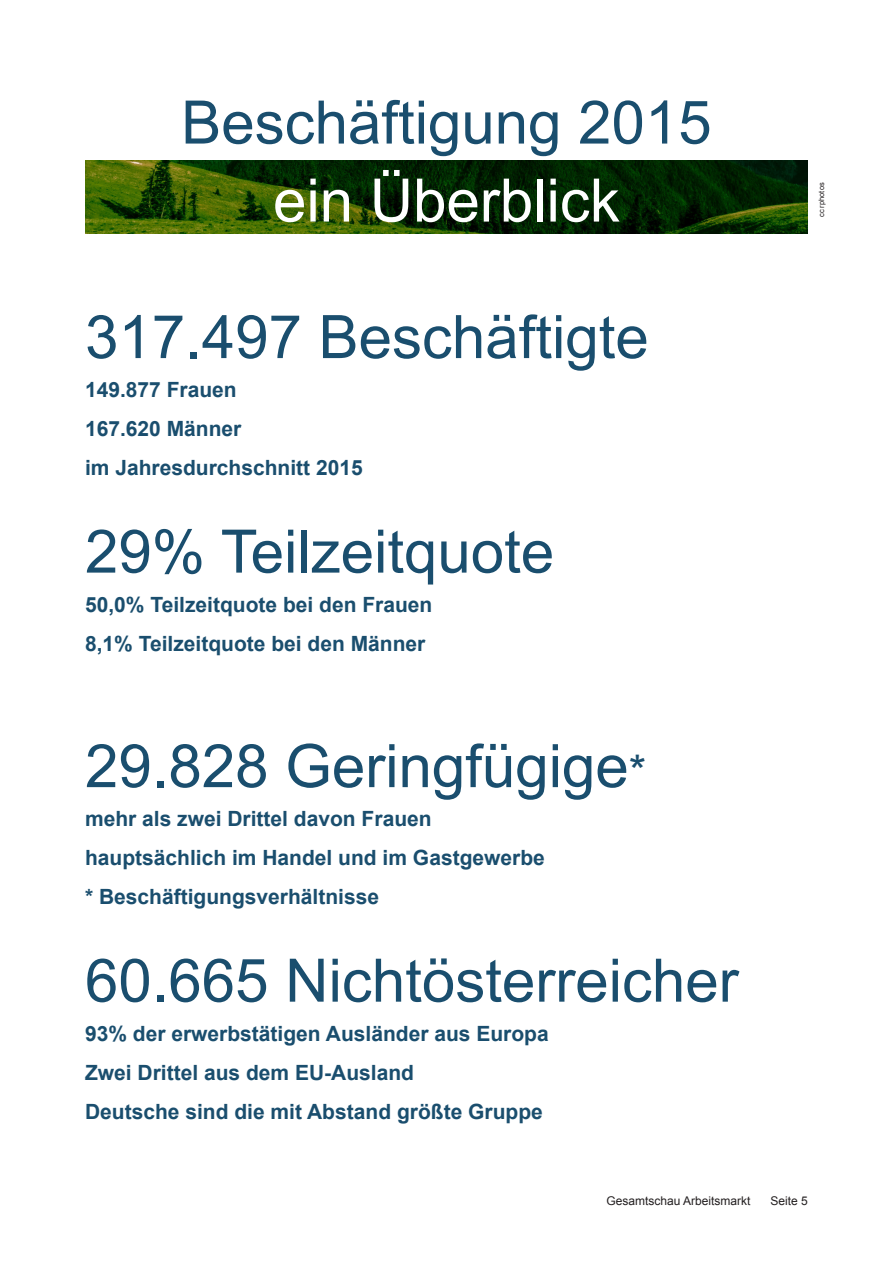
<style>
.page{position:relative;width:893px;height:1263px;background:#fff}
.page>*{position:absolute;margin:0;border:0;box-sizing:border-box;transform-origin:0 0}
.t1{font:60px "Arial";color:#1a4e6e}
.t2{font:60px "Arial";color:#fff}
.t3{font:700 21px "Arial";color:#1a4e6e}
.t4{font:12px "Arial";color:#231f20}
.Bildquellen{font:7.5px "Arial";color:#231f20}
.s1{font-size:45px}
</style>
<div class="page">
<img style="left:85px;top:160px;width:723px;height:74px">
<p class="t1" style="left:181px;top:83px;width:532px">Beschäftigung 2015</p>
<p class="t2" style="left:273px;top:161px;width:348px">ein Überblick</p>
<p class="Bildquellen" style="left:816px;top:217px;width:36px;rotate:-90deg">cc rphotos</p>
<p class="t1" style="left:85px;top:298px;width:565px">317.497 Beschäftigte</p>
<p class="t3" style="left:85px;top:376px;width:153px">149.877 Frauen</p>
<p class="t3" style="left:85px;top:415px;width:158px">167.620 Männer</p>
<p class="t3" style="left:85px;top:454px;width:279px">im Jahresdurchschnitt 2015</p>
<p class="t1" style="left:85px;top:512px;width:471px">29% Teilzeitquote</p>
<p class="t3" style="left:85px;top:590px;width:349px">50,0% Teilzeitquote bei den Frauen</p>
<p class="t3" style="left:85px;top:629px;width:342px">8,1% Teilzeitquote bei den Männer</p>
<p class="t1" style="left:85px;top:727px;width:563px">29.828 Geringfügige<span class="s1">*</span></p>
<p class="t3" style="left:85px;top:805px;width:348px">mehr als zwei Drittel davon Frauen</p>
<p class="t3" style="left:85px;top:844px;width:461px">hauptsächlich im Handel und im Gastgewerbe</p>
<p class="t3" style="left:85px;top:883px;width:296px">* Beschäftigungsverhältnisse</p>
<p class="t1" style="left:85px;top:941px;width:655px">60.665 Nichtösterreicher</p>
<p class="t3" style="left:85px;top:1019px;width:465px">93% der erwerbstätigen Ausländer aus Europa</p>
<p class="t3" style="left:85px;top:1058px;width:331px">Zwei Drittel aus dem EU-Ausland</p>
<p class="t3" style="left:85px;top:1097px;width:459px">Deutsche sind die mit Abstand größte Gruppe</p>
<p class="t4" style="left:606px;top:1193px;width:146px">Gesamtschau Arbeitsmarkt</p>
<p class="t4" style="left:771px;top:1193px;width:39px">Seite 5</p>
</div>
